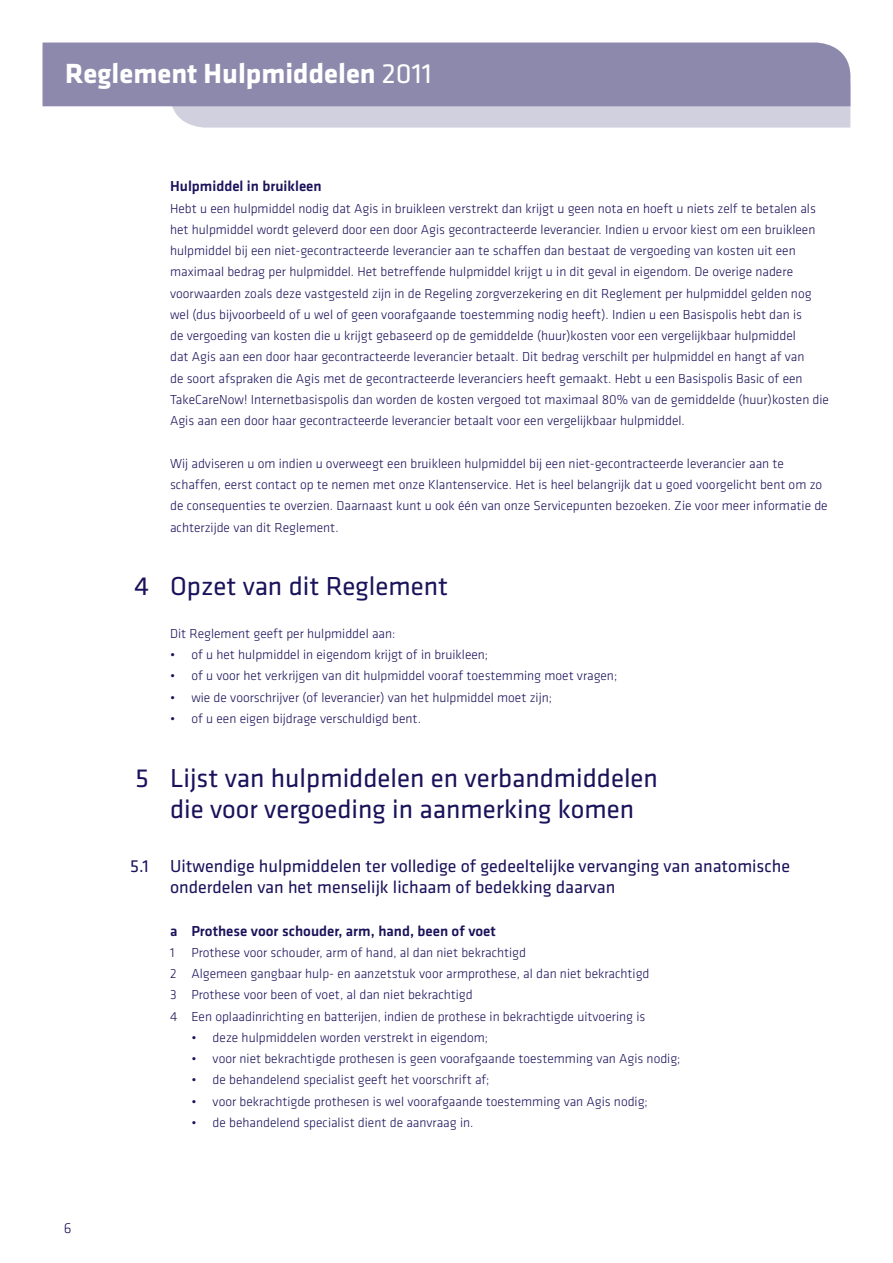
<style>
.page{position:relative;width:893px;height:1263px;background:#fff}
.page>*{position:absolute;margin:0;border:0;box-sizing:border-box;transform-origin:0 0}
.t1{font:700 28.8px "Agis Klavika";color:#fff}
.t2{font:27px/31.5px "Agis Klavika";color:#1a125a;text-align:center}
.t3{font:18px/21.3px "Agis Klavika";color:#1a125a}
.t4{font:500 15px "Agis Klavika";color:#1a125a}
.t5{font:300 15px "Agis Klavika";color:#1a125a}
.t6{font:300 13.5px/21.3px "Agis Klavika";color:#1a125a}
.s1{font-weight:400}
</style>
<div class="page">
<svg style="left:170px;top:106px;width:680px;height:22px;background:#d1d0de"></svg>
<div style="left:43px;top:43px;width:807px;height:63px;background:#8d89ac"></div>
<h1 class="t1" style="left:65px;top:52px;width:368px">Reglement Hulpmiddelen <span class="s1">2011</span></h1>
<p class="t4" style="left:170px;top:176px;width:153px">Hulpmiddel in bruikleen</p>
<p class="t6" style="left:170px;top:197px;width:660px">Hebt u een hulpmiddel nodig dat Agis in bruikleen verstrekt dan krijgt u geen nota en hoeft u niets zelf te betalen als het hulpmiddel wordt geleverd door een door Agis gecontracteerde leverancier. Indien u ervoor kiest om een bruikleen hulpmiddel bij een niet-gecontracteerde leverancier aan te schaffen dan bestaat de vergoeding van kosten uit een maximaal bedrag per hulpmiddel. Het betreffende hulpmiddel krijgt u in dit geval in eigendom. De overige nadere voorwaarden zoals deze vastgesteld zijn in de Regeling zorgverzekering en dit Reglement per hulpmiddel gelden nog wel (dus bijvoorbeeld of u wel of geen voorafgaande toestemming nodig heeft). Indien u een Basispolis hebt dan is<br>de vergoeding van kosten die u krijgt gebaseerd op de gemiddelde (huur)kosten voor een vergelijkbaar hulpmiddel<br>dat Agis aan een door haar gecontracteerde leverancier betaalt. Dit bedrag verschilt per hulpmiddel en hangt af van<br>de soort afspraken die Agis met de gecontracteerde leveranciers heeft gemaakt. Hebt u een Basispolis Basic of een TakeCareNow! Internetbasispolis dan worden de kosten vergoed tot maximaal 80% van de gemiddelde (huur)kosten die Agis aan een door haar gecontracteerde leverancier betaalt voor een vergelijkbaar hulpmiddel.</p>
<p class="t6" style="left:170px;top:452px;width:659px">Wij adviseren u om indien u overweegt een bruikleen hulpmiddel bij een niet-gecontracteerde leverancier aan te schaffen, eerst contact op te nemen met onze Klantenservice. Het is heel belangrijk dat u goed voorgelicht bent om zo de consequenties te overzien. Daarnaast kunt u ook één van onze Servicepunten bezoeken. Zie voor meer informatie de achterzijde van dit Reglement.</p>
<h2 class="t2" style="left:134px;top:570px;width:315px">4 Opzet van dit Reglement</h2>
<p class="t6" style="left:170px;top:623px;width:227px">Dit Reglement geeft per hulpmiddel aan:</p>
<p class="t6" style="left:170px;top:644px;width:320px">• of u het hulpmiddel in eigendom krijgt of in bruikleen;</p>
<p class="t6" style="left:170px;top:665px;width:449px">• of u voor het verkrijgen van dit hulpmiddel vooraf toestemming moet vragen;</p>
<p class="t6" style="left:170px;top:686px;width:383px">• wie de voorschrijver (of leverancier) van het hulpmiddel moet zijn;</p>
<p class="t6" style="left:170px;top:708px;width:252px">• of u een eigen bijdrage verschuldigd bent.</p>
<p class="t5" style="left:64px;top:1219px;width:9px">6</p>
<h2 class="t2" style="left:135px;top:761px;width:524px">5 Lijst van hulpmiddelen en verbandmiddelen die voor vergoeding in aanmerking komen</h2>
<h3 class="t3" style="left:170px;top:854px;width:621px;text-indent:-40px">5.1 Uitwendige hulpmiddelen ter volledige of gedeeltelijke vervanging van anatomische onderdelen van het menselijk lichaam of bedekking daarvan</h3>
<p class="t4" style="left:170px;top:920px;width:327px">a Prothese voor schouder, arm, hand, been of voet</p>
<p class="t6" style="left:170px;top:941px;width:481px">1 Prothese voor schouder, arm of hand, al dan niet bekrachtigd<br>2 Algemeen gangbaar hulp- en aanzetstuk voor armprothese, al dan niet bekrachtigd 3 Prothese voor been of voet, al dan niet bekrachtigd<br>4 Een oplaadinrichting en batterijen, indien de prothese in bekrachtigde uitvoering is</p>
<p class="t6" style="left:191px;top:1026px;width:298px">• deze hulpmiddelen worden verstrekt in eigendom;</p>
<p class="t6" style="left:191px;top:1048px;width:491px">• voor niet bekrachtigde prothesen is geen voorafgaande toestemming van Agis nodig;</p>
<p class="t6" style="left:191px;top:1069px;width:300px">• de behandelend specialist geeft het voorschrift af;</p>
<p class="t6" style="left:191px;top:1090px;width:458px">• voor bekrachtigde prothesen is wel voorafgaande toestemming van Agis nodig;</p>
<p class="t6" style="left:191px;top:1112px;width:284px">• de behandelend specialist dient de aanvraag in.</p>
</div>
